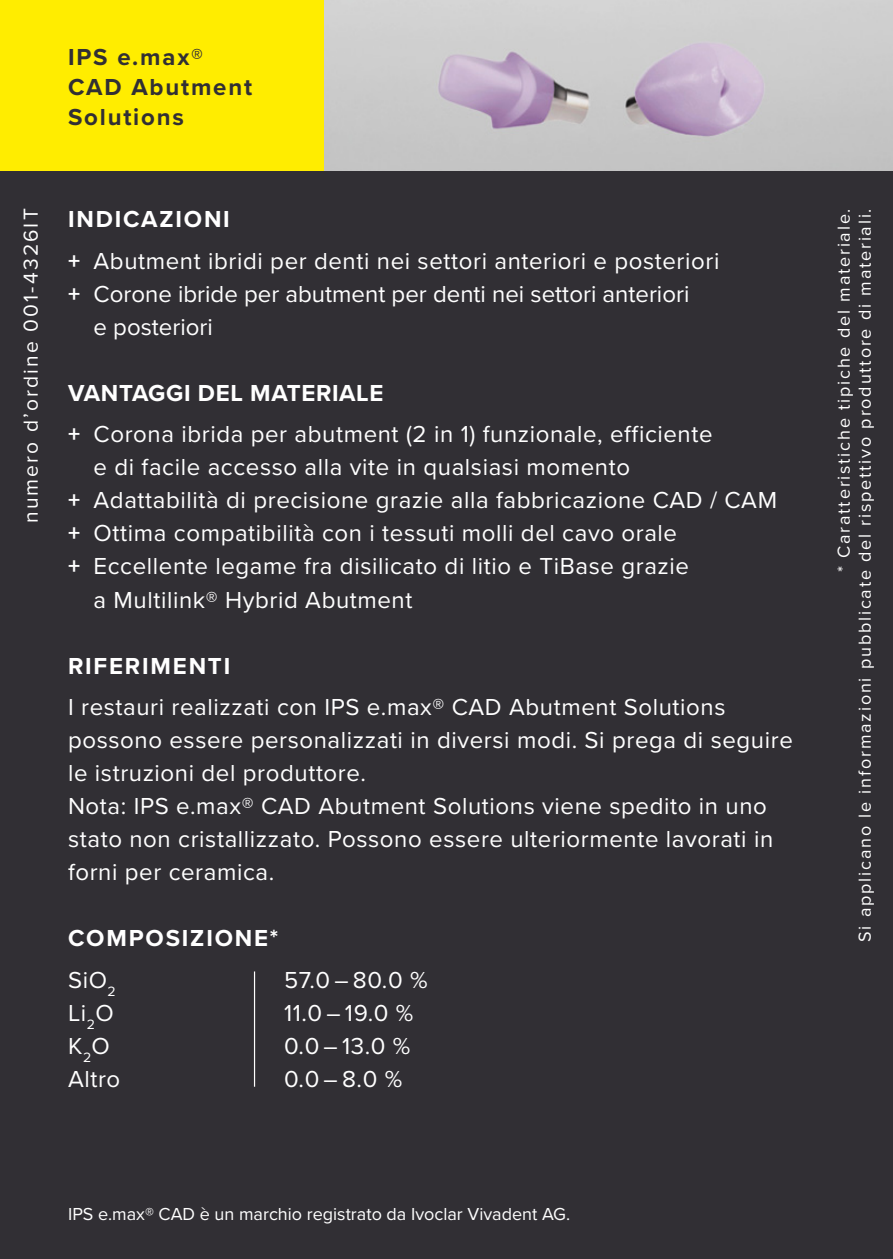
<style>
.page{position:relative;width:893px;height:1259px;background:#fff}
.page>*{position:absolute;margin:0;border:0;box-sizing:border-box;transform-origin:0 0}
.t1{font:24px/33px "Proxima Nova";letter-spacing:.025em;color:#fff}
.t2{font:24px/33px "Proxima Nova";color:#fff}
.t3{font:700 24px/30px "Proxima Nova";letter-spacing:.075em;color:#312f34}
.t4{font:700 24px/41.4px "Proxima Nova";letter-spacing:.075em;color:#fff}
.t5{font:21px "Proxima Nova";letter-spacing:.1em;color:#fff}
.t6{font:18px/21px "Proxima Nova";letter-spacing:.1em;color:#fff;text-align:right}
.t7{font:18px "Proxima Nova";color:#fff}
.s1{font-weight:700}
.s2{font-weight:400}
</style>
<div class="page">
<div style="left:0;top:170px;width:893px;height:1089px;background:#312f34"></div>
<div style="left:0;top:0;width:324px;height:170px;background:#ffed00"></div>
<hr style="left:254px;top:971px;width:1px;height:115px;background:#fff">
<img style="left:324px;top:0;width:569px;height:170px">
<p class="t3" style="left:68px;top:41px;width:186px">IPS e.max®<br>CAD Abutment<br>Solutions</p>
<p class="t5" style="left:15px;top:523px;width:316px;rotate:-90deg">numero d’ordine 001-4326IT</p>
<p class="t6" style="left:832px;top:942px;width:735px;rotate:-90deg">* Caratteristiche tipiche del materiale.<br>Si applicano le informazioni pubblicate del rispettivo produttore di materiali.</p>
<p class="t1" style="left:68px;top:198px;width:653px;line-height:41.4px"><span class="s1">INDICAZIONI<br>+</span> Abutment ibridi per denti nei settori anteriori e posteriori</p>
<p class="t2" style="left:94px;top:276px;width:597px;text-indent:-26px"><span class="s1">+</span> Corone ibride per abutment per denti nei settori anteriori e posteriori</p>
<p class="t1" style="left:68px;top:371px;width:646px;line-height:41.4px"><span class="s1">VANTAGGI DEL MATERIALE<br>+</span> Corona ibrida per abutment (2 in 1) funzionale, efficiente</p>
<p class="t1" style="left:94px;top:450px;width:538px">e di facile accesso alla vite in qualsiasi momento</p>
<p class="t1" style="left:68px;top:483px;width:711px"><span class="s1">+</span> Adattabilità di precisione grazie alla fabbricazione CAD / CAM</p>
<p class="t1" style="left:68px;top:516px;width:610px"><span class="s1">+</span> Ottima compatibilità con i tessuti molli del cavo orale</p>
<p class="t1" style="left:68px;top:549px;width:622px"><span class="s1">+</span> Eccellente legame fra disilicato di litio e TiBase grazie</p>
<p class="t1" style="left:94px;top:582px;width:320px">a Multilink® Hybrid Abutment</p>
<p class="t4" style="left:68px;top:644px;width:164px">RIFERIMENTI</p>
<p class="t1" style="left:68px;top:689px;width:726px">I restauri realizzati con IPS e.max® CAD Abutment Solutions possono essere personalizzati in diversi modi. Si prega di seguire le istruzioni del produttore.<br>Nota: IPS e.max® CAD Abutment Solutions viene spedito in uno stato non cristallizzato. Possono essere ulteriormente lavorati in forni per ceramica.</p>
<p class="t4" style="left:68px;top:917px;width:212px">COMPOSIZIONE*<br><span class="s2">SiO</span><sub>2</sub></p>
<p class="t1" style="left:284px;top:962px;width:145px">57.0 – 80.0 %</p>
<p class="t1" style="left:68px;top:995px;width:47px">Li<sub>2</sub>O</p>
<p class="t1" style="left:284px;top:995px;width:131px">11.0 – 19.0 %</p>
<p class="t1" style="left:68px;top:1028px;width:43px">K<sub>2</sub>O</p>
<p class="t1" style="left:284px;top:1028px;width:128px">0.0 – 13.0 %</p>
<p class="t1" style="left:68px;top:1061px;width:54px">Altro</p>
<p class="t1" style="left:284px;top:1061px;width:120px">0.0 – 8.0 %</p>
<p class="t7" style="left:68px;top:1200px;width:504px">IPS e.max® CAD è un marchio registrato da Ivoclar Vivadent AG.</p>
</div>
